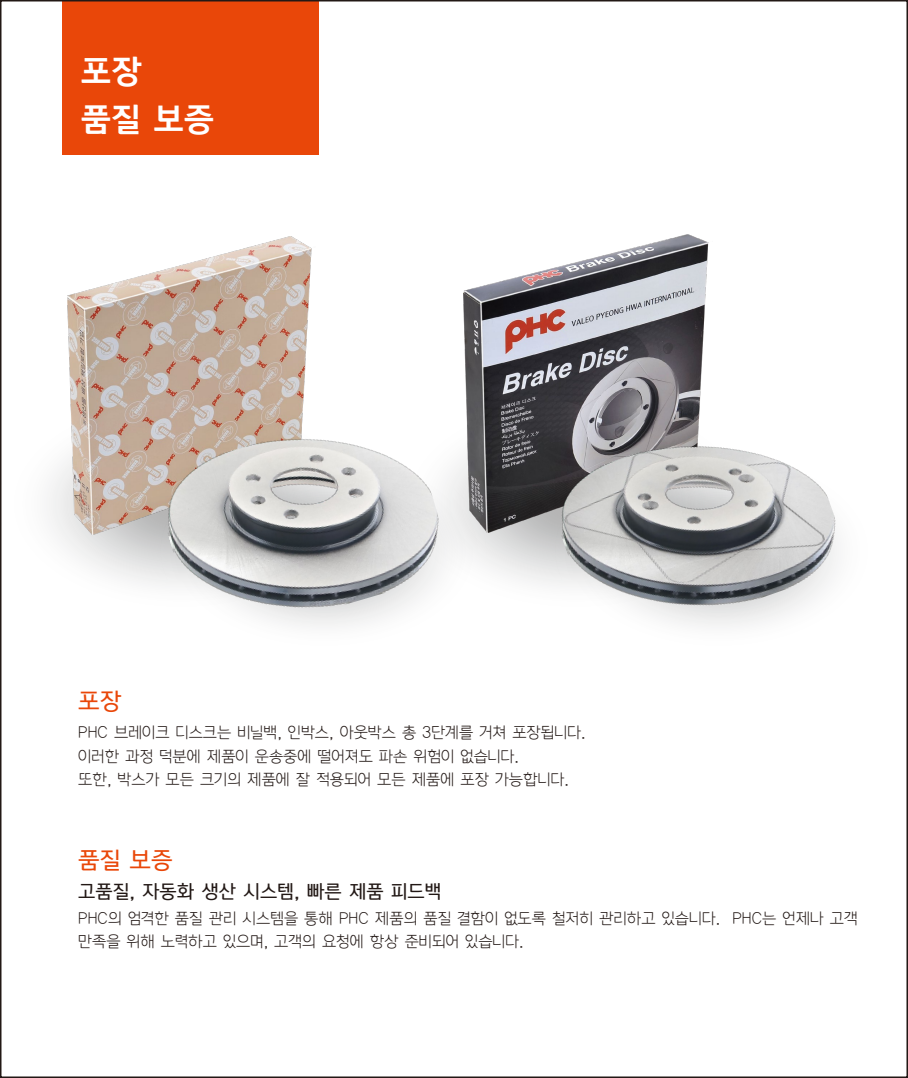
<style>
.page{position:relative;width:908px;height:1078px;background:#fff}
.page>*{position:absolute;margin:0;border:0;box-sizing:border-box;transform-origin:0 0}
.t1{font:31.5px/47.4px "Korean DREAM5 R";color:#fff}
.t2{font:22.5px "Korean DREAM3 R";color:#e94709}
.t3{font:18px "Korean DREAM3 R";color:#221815}
.t4{font:15px/23.4px "Korean DREAM1 R";color:#221815}
</style>
<div class="page">
<svg style="left:393px;top:391px;width:365px;height:224px"></svg>
<img style="left:463px;top:235px;width:246px;height:297px">
<img style="left:543px;top:398px;width:294px;height:228px">
<div style="left:63px;top:1px;width:256px;height:153px;background:#e94709"></div>
<svg style="left:0;top:391px;width:150px;height:224px"></svg>
<svg style="left:161px;top:447px;width:325px;height:206px"></svg>
<img style="left:67px;top:237px;width:245px;height:297px">
<img style="left:150px;top:400px;width:304px;height:246px">
<h1 class="t1" style="left:81px;top:48px;width:135px">포장<br>품질 보증</h1>
<h2 class="t2" style="left:78px;top:688px;width:45px">포장</h2>
<p class="t4" style="left:78px;top:721px;width:509px">PHC 브레이크 디스크는 비닐백, 인박스, 아웃박스 총 3단계를 거쳐 포장됩니다. 이러한 과정 덕분에 제품이 운송중에 떨어져도 파손 위험이 없습니다.<br>또한, 박스가 모든 크기의 제품에 잘 적용되어 모든 제품에 포장 가능합니다.</p>
<h2 class="t2" style="left:78px;top:847px;width:96px">품질 보증</h2>
<p class="t3" style="left:78px;top:880px;width:365px">고품질, 자동화 생산 시스템, 빠른 제품 피드백</p>
<p class="t4" style="left:78px;top:906px;width:781px">PHC의 엄격한 품질 관리 시스템을 통해 PHC 제품의 품질 결함이 없도록 철저히 관리하고 있습니다. PHC는 언제나 고객 만족을 위해 노력하고 있으며, 고객의 요청에 항상 준비되어 있습니다.</p>
</div>
